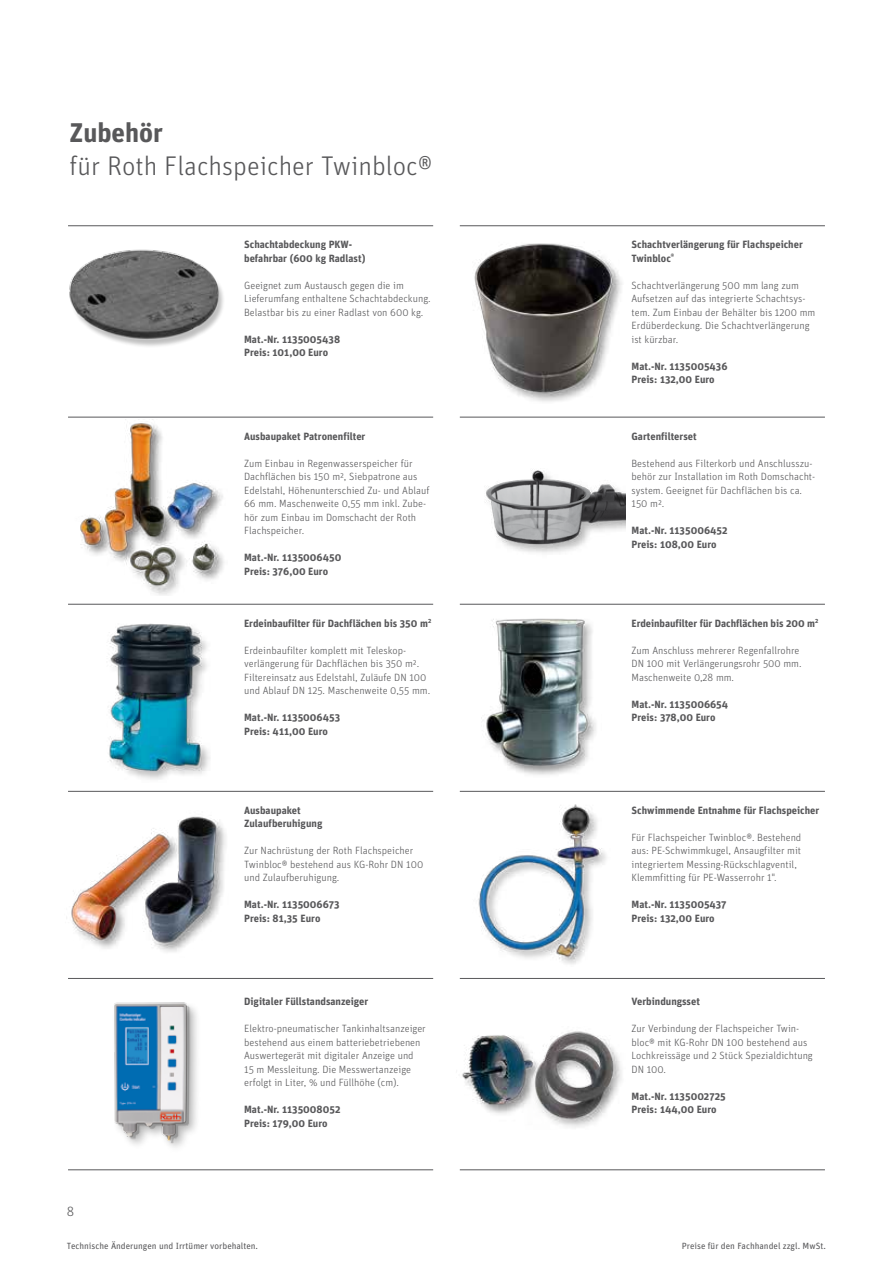
<style>
.page{position:relative;width:893px;height:1263px;background:#fff}
.page>*{position:absolute;margin:0;border:0;box-sizing:border-box;transform-origin:0 0}
.t1{font:300 27px "Unit OT";color:#58585a}
.t2{font:700 27px "Unit OT";color:#58585a}
.t3{font:300 13.5px "Unit OT";color:#58585a}
.t4{font:300 10.5px/13.5px "Unit OT";color:#58585a}
.t5{font:700 10.5px/13.5px "Unit OT";color:#58585a}
.t6{font:9px "Unit OT";color:#58585a}
</style>
<div class="page">
<img style="left:462px;top:1031px;width:160px;height:97px">
<img style="left:478px;top:804px;width:128px;height:160px">
<img style="left:66px;top:816px;width:160px;height:136px">
<img style="left:481px;top:618px;width:115px;height:157px">
<img style="left:109px;top:623px;width:101px;height:157px">
<img style="left:485px;top:470px;width:140px;height:83px">
<img style="left:80px;top:423px;width:144px;height:172px">
<img style="left:474px;top:243px;width:148px;height:159px">
<img style="left:69px;top:249px;width:155px;height:98px">
<hr style="left:68px;top:978px;width:365px;height:1px;background:#58585a">
<hr style="left:460px;top:978px;width:365px;height:1px;background:#58585a">
<hr style="left:68px;top:791px;width:365px;height:1px;background:#58585a">
<hr style="left:460px;top:791px;width:365px;height:1px;background:#58585a">
<hr style="left:68px;top:604px;width:365px;height:1px;background:#58585a">
<hr style="left:460px;top:604px;width:365px;height:1px;background:#58585a">
<hr style="left:68px;top:417px;width:365px;height:1px;background:#58585a">
<hr style="left:460px;top:417px;width:365px;height:1px;background:#58585a">
<hr style="left:68px;top:1169px;width:365px;height:1px;background:#58585a">
<hr style="left:460px;top:1169px;width:365px;height:1px;background:#58585a">
<hr style="left:68px;top:225px;width:365px;height:1px;background:#58585a">
<hr style="left:460px;top:225px;width:365px;height:1px;background:#58585a">
<img style="left:114px;top:1002px;width:83px;height:141px">
<h1 class="t2" style="left:70px;top:115px;width:95px">Zubehör</h1>
<h1 class="t1" style="left:70px;top:150px;width:364px">für Roth Flachspeicher Twinbloc®</h1>
<p class="t5" style="left:244px;top:238px;width:123px">Schachtabdeckung PKW&shy;befahrbar (600 kg Radlast)</p>
<p class="t4" style="left:244px;top:278px;width:188px">Geeignet zum Austausch gegen die im<br>Lieferumfang enthaltene Schachtabdeckung.<br>Belastbar bis zu einer Radlast von 600 kg.</p>
<p class="t5" style="left:244px;top:332px;width:98px">Mat.-Nr. 1135005438<br>Preis: 101,00 Euro</p>
<p class="t5" style="left:244px;top:429px;width:123px">Ausbaupaket Patronenfilter</p>
<p class="t4" style="left:244px;top:456px;width:187px">Zum Einbau in Regenwasserspeicher für Dachflächen bis 150 m², Siebpatrone aus Edelstahl, Höhenunterschied Zu- und Ablauf 66 mm. Maschenweite 0,55 mm inkl. Zube&shy;hör zum Einbau im Domschacht der Roth Flachspeicher.</p>
<p class="t5" style="left:244px;top:550px;width:99px">Mat.-Nr. 1135006450<br>Preis: 376,00 Euro</p>
<p class="t5" style="left:244px;top:616px;width:189px">Erdeinbaufilter für Dachflächen bis 350 m<sup>2</sup></p>
<p class="t4" style="left:244px;top:643px;width:188px">Erdeinbaufilter komplett mit Teleskop&shy;verlängerung für Dachflächen bis 350 m².<br>Filtereinsatz aus Edelstahl, Zuläufe DN 100 und Ablauf DN 125. Maschenweite 0,55 mm.</p>
<p class="t5" style="left:244px;top:711px;width:98px">Mat.-Nr. 1135006453<br>Preis: 411,00 Euro</p>
<p class="t5" style="left:244px;top:803px;width:80px">Ausbaupaket<br>Zulaufberuhigung</p>
<p class="t4" style="left:244px;top:844px;width:181px">Zur Nachrüstung der Roth Flachspeicher<br>Twinbloc® bestehend aus KG-Rohr DN 100 und Zulaufberuhigung.</p>
<p class="t5" style="left:244px;top:898px;width:97px">Mat.-Nr. 1135006673<br>Preis: 81,35 Euro</p>
<p class="t5" style="left:244px;top:994px;width:126px">Digitaler Füllstandsanzeiger</p>
<p class="t4" style="left:244px;top:1022px;width:183px">Elektro-pneumatischer Tankinhaltsanzeiger bestehend aus einem batteriebetriebenen Auswertegerät mit digitaler Anzeige und 15 m Messleitung. Die Messwertanzeige erfolgt in Liter, % und Füllhöhe (cm).</p>
<p class="t5" style="left:244px;top:1102px;width:98px">Mat.-Nr. 1135008052<br>Preis: 179,00 Euro</p>
<p class="t5" style="left:631px;top:238px;width:173px">Schachtverlängerung für Flachspeicher<br>Twinbloc<sup>®</sup></p>
<p class="t4" style="left:631px;top:278px;width:185px">Schachtverlängerung 500 mm lang zum Aufsetzen auf das integrierte Schachtsys&shy;tem. Zum Einbau der Behälter bis 1200 mm Erdüberdeckung. Die Schachtverlängerung ist kürzbar.</p>
<p class="t5" style="left:631px;top:359px;width:98px">Mat.-Nr. 1135005436<br>Preis: 132,00 Euro</p>
<p class="t5" style="left:631px;top:429px;width:67px">Gartenfilterset</p>
<p class="t4" style="left:631px;top:456px;width:185px">Bestehend aus Filterkorb und Anschlusszu&shy;behör zur Installation im Roth Domschacht&shy;system. Geeignet für Dachflächen bis ca.<br>150 m².</p>
<p class="t5" style="left:631px;top:523px;width:98px">Mat.-Nr. 1135006452<br>Preis: 108,00 Euro</p>
<p class="t5" style="left:631px;top:616px;width:188px">Erdeinbaufilter für Dachflächen bis 200 m<sup>2</sup></p>
<p class="t4" style="left:631px;top:643px;width:172px">Zum Anschluss mehrerer Regenfallrohre<br>DN 100 mit Verlängerungsrohr 500 mm.<br>Maschenweite 0,28 mm.</p>
<p class="t5" style="left:631px;top:697px;width:98px">Mat.-Nr. 1135006654<br>Preis: 378,00 Euro</p>
<p class="t5" style="left:631px;top:803px;width:189px">Schwimmende Entnahme für Flachspeicher</p>
<p class="t4" style="left:631px;top:830px;width:171px">Für Flachspeicher Twinbloc®. Bestehend aus: PE-Schwimmkugel, Ansaugfilter mit integriertem Messing-Rückschlagventil, Klemmfitting für PE-Wasserrohr 1".</p>
<p class="t5" style="left:631px;top:898px;width:97px">Mat.-Nr. 1135005437<br>Preis: 132,00 Euro</p>
<p class="t5" style="left:631px;top:994px;width:70px">Verbindungsset</p>
<p class="t4" style="left:631px;top:1022px;width:183px">Zur Verbindung der Flachspeicher Twin&shy;bloc® mit KG-Rohr DN 100 bestehend aus<br>Lochkreissäge und 2 Stück Spezialdichtung<br>DN 100.</p>
<p class="t5" style="left:631px;top:1089px;width:96px">Mat.-Nr. 1135002725<br>Preis: 144,00 Euro</p>
<p class="t3" style="left:67px;top:1203px;width:9px">8</p>
<p class="t6" style="left:67px;top:1240px;width:193px">Technische Änderungen und Irrtümer vorbehalten.</p>
<p class="t6" style="left:682px;top:1240px;width:146px">Preise für den Fachhandel zzgl. MwSt.</p>
</div>
